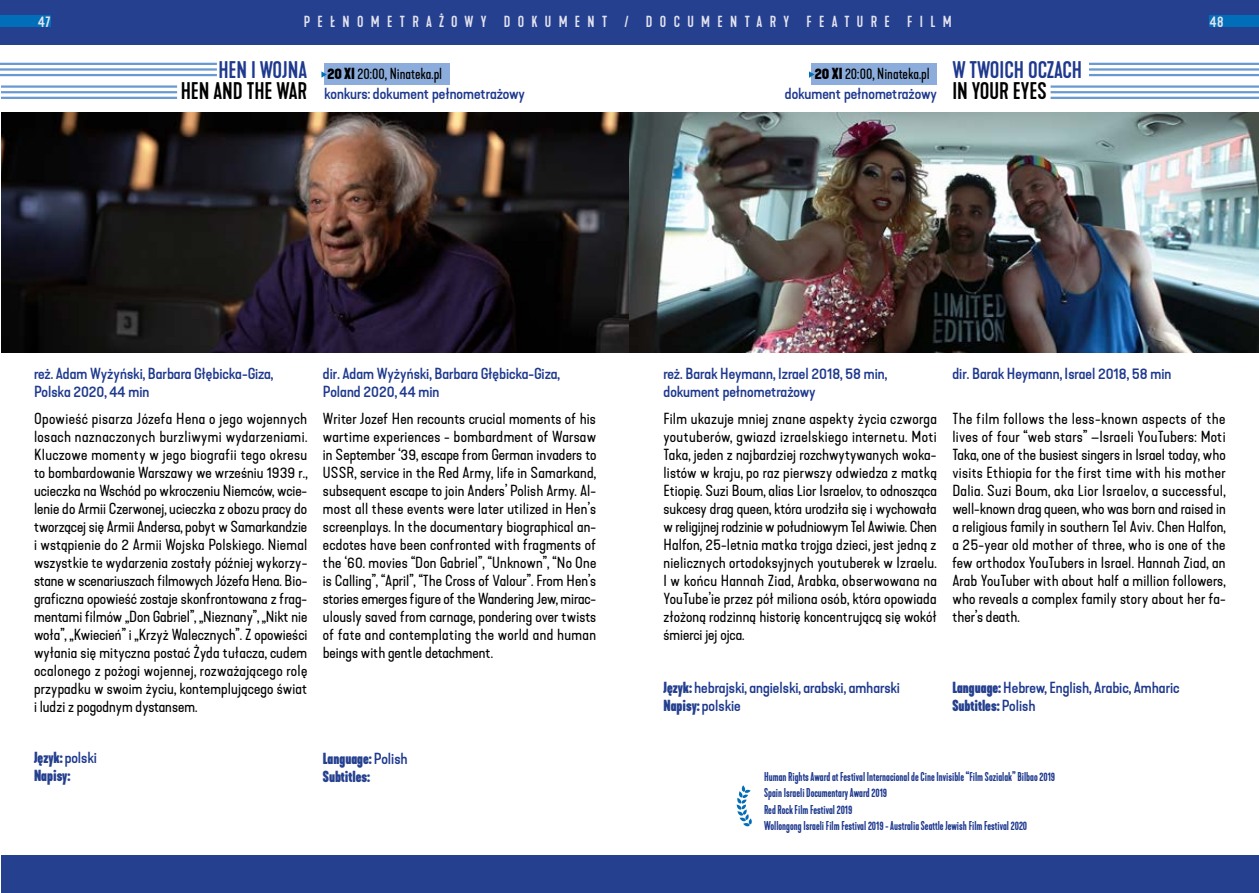
<style>
.page{position:relative;width:1259px;height:893px;background:#fff}
.page>*{position:absolute;margin:0;border:0;box-sizing:border-box;transform-origin:0 0}
.t1{font:500 22.5px "Kapra Neue";color:#1e398e}
.t2{font:500 22.5px "Kapra Neue";color:#000}
.t3{font:expanded 15px/18px "Kapra Neue";letter-spacing:.01em;color:#000;text-align:justify}
.t4{font:500 expanded 15px/18px "Kapra Neue";color:#1e398e}
.t5{font:500 15px "Kapra Neue";letter-spacing:.49em;color:#e3e3ef}
.t6{font:700 condensed 15px/18px "Kapra Neue";color:#25408f}
.t7{font:15px "Kapra Neue";color:#000}
.t8{font:500 condensed 12px/16.2px "Kapra Neue";color:#1e398e}
.s1{font-weight:700}
.s2{font-stretch:normal;font-size:22.5px;color:#000}
.s3{font-weight:500;font-stretch:expanded;color:#1e398e}
.s4{font-weight:700;font-stretch:condensed;color:#25408f}
</style>
<div class="page">
<div style="left:1px;top:855px;width:1258px;height:38px;background:#25408f"></div>
<div style="left:0;top:0;width:1259px;height:44px;background:#25408f"></div>
<div style="left:0;top:16px;width:51px;height:11px;background:#006eb9"></div>
<div style="left:1210px;top:16px;width:49px;height:11px;background:#006eb9"></div>
<img style="left:1px;top:113px;width:1258px;height:240px">
<hr style="left:0;top:63px;width:217px;height:2px;background:#6999d1">
<hr style="left:0;top:68px;width:217px;height:3px;background:#6999d1">
<hr style="left:0;top:74px;width:217px;height:2px;background:#6999d1">
<hr style="left:1089px;top:63px;width:170px;height:2px;background:#6999d1">
<hr style="left:1089px;top:68px;width:170px;height:3px;background:#6999d1">
<hr style="left:1089px;top:74px;width:170px;height:2px;background:#6999d1">
<hr style="left:1px;top:85px;width:176px;height:3px;background:#6999d1">
<hr style="left:1px;top:91px;width:176px;height:2px;background:#6999d1">
<hr style="left:1px;top:97px;width:176px;height:2px;background:#6999d1">
<hr style="left:1050px;top:85px;width:209px;height:3px;background:#6999d1">
<hr style="left:1050px;top:91px;width:209px;height:2px;background:#6999d1">
<hr style="left:1050px;top:97px;width:209px;height:2px;background:#6999d1">
<div style="left:324px;top:64px;width:125px;height:21px;background:#8caddb"></div>
<div style="left:811px;top:64px;width:126px;height:21px;background:#8caddb"></div>
<svg style="left:321px;top:71px;width:6px;height:7px"></svg>
<svg style="left:809px;top:71px;width:5px;height:7px"></svg>
<svg style="left:736px;top:785px;width:16px;height:41px"></svg>
<p class="t5" style="left:38px;top:13px;width:14px">47</p>
<p class="t5" style="left:304px;top:13px;width:649px">PEŁNOMETRAŻOWY DOKUMENT / DOCUMENTARY FEATURE FILM</p>
<p class="t5" style="left:1210px;top:13px;width:15px">48</p>
<h1 class="t1" style="left:218px;top:57px;width:90px">HEN I WOJNA</h1>
<h1 class="t2" style="left:181px;top:78px;width:128px">HEN AND THE WAR</h1>
<h1 class="t1" style="left:952px;top:57px;width:131px">W TWOICH OCZACH</h1>
<p class="t7" style="left:327px;top:65px;width:116px"><span class="s1">20 XI</span> 20:00, Ninateka.pl</p>
<p class="t7" style="left:815px;top:65px;width:116px"><span class="s1">20 XI</span> 20:00, Ninateka.pl</p>
<p class="t4" style="left:324px;top:85px;width:202px">konkurs: dokument pełnometrażowy</p>
<p class="t4" style="left:785px;top:85px;width:263px">dokument pełnometrażowy <span class="s2">IN YOUR EYES</span></p>
<p class="t4" style="left:34px;top:365px;width:241px">reż. Adam Wyżyński, Barbara Głębicka-Giza,<br>Polska 2020, 44 min</p>
<p class="t3" style="left:34px;top:410px;width:275px">Opowieść pisarza Józefa Hena o jego wojennych losach naznaczonych burzliwymi wydarzeniami.<br>Kluczowe momenty w jego biografii tego okresu to bombardowanie Warszawy we wrześniu 1939 r., ucieczka na Wschód po wkroczeniu Niemców, wcie&shy;lenie do Armii Czerwonej, ucieczka z obozu pracy do tworzącej się Armii Andersa, pobyt w Samarkandzie i wstąpienie do 2 Armii Wojska Polskiego. Niemal wszystkie te wydarzenia zostały później wykorzy&shy;stane w scenariuszach filmowych Józefa Hena. Bio&shy;graficzna opowieść zostaje skonfrontowana z frag&shy;mentami filmów „Don Gabriel”, „Nieznany”, „Nikt nie woła”, „Kwiecień” i „Krzyż Walecznych”. Z opowieści wyłania się mityczna postać Żyda tułacza, cudem ocalonego z pożogi wojennej, rozważającego rolę przypadku w swoim życiu, kontemplującego świat i ludzi z pogodnym dystansem.</p>
<p class="t6" style="left:34px;top:749px;width:64px">Język: <span class="s3">polski<br></span>Napisy:</p>
<p class="t4" style="left:323px;top:365px;width:238px">dir. Adam Wyżyński, Barbara Głębicka-Giza,<br>Poland 2020, 44 min</p>
<p class="t3" style="left:323px;top:410px;width:275px">Writer Jozef Hen recounts crucial moments of his wartime experiences - bombardment of Warsaw in September ‘39, escape from German invaders to USSR, service in the Red Army, life in Samarkand, subsequent escape to join Anders’ Polish Army. Al&shy;most all these events were later utilized in Hen’s screenplays. In the documentary biographical an&shy;ecdotes have been confronted with fragments of the ‘60. movies “Don Gabriel”, “Unknown”, “No One is Calling”, “April”, “The Cross of Valour”. From Hen’s stories emerges figure of the Wandering Jew, mirac&shy;ulously saved from carnage, pondering over twists of fate and contemplating the world and human beings with gentle detachment.</p>
<p class="t6" style="left:323px;top:750px;width:86px">Language: <span class="s3">Polish<br></span>Subtitles:</p>
<p class="t4" style="left:663px;top:365px;width:225px">reż. Barak Heymann, Izrael 2018, 58 min, dokument pełnometrażowy</p>
<p class="t3" style="left:663px;top:410px;width:275px">Film ukazuje mniej znane aspekty życia czworga youtuberów, gwiazd izraelskiego internetu. Moti Taka, jeden z najbardziej rozchwytywanych woka&shy;listów w kraju, po raz pierwszy odwiedza z matką Etiopię. Suzi Boum, alias Lior Israelov, to odnosząca sukcesy drag queen, która urodziła się i wychowała w religijnej rodzinie w południowym Tel Awiwie. Chen Halfon, 25-letnia matka trojga dzieci, jest jedną z nielicznych ortodoksyjnych youtuberek w Izraelu.<br>I w końcu Hannah Ziad, Arabka, obserwowana na YouTube’ie przez pół miliona osób, która opowiada złożoną rodzinną historię koncentrującą się wokół śmierci jej ojca.</p>
<p class="t4" style="left:663px;top:679px;width:238px"><span class="s4">Język:</span> hebrajski, angielski, arabski, amharski<br><span class="s4">Napisy:</span> polskie</p>
<p class="t4" style="left:952px;top:365px;width:220px">dir. Barak Heymann, Israel 2018, 58 min</p>
<p class="t3" style="left:952px;top:410px;width:275px">The film follows the less-known aspects of the lives of four “web stars” –Israeli YouTubers: Moti Taka, one of the busiest singers in Israel today, who visits Ethiopia for the first time with his mother Dalia. Suzi Boum, aka Lior Israelov, a successful, well-known drag queen, who was born and raised in a religious family in southern Tel Aviv. Chen Halfon, a 25-year old mother of three, who is one of the few orthodox YouTubers in Israel. Hannah Ziad, an Arab YouTuber with about half a million followers, who reveals a complex family story about her fa&shy;ther’s death.</p>
<p class="t4" style="left:952px;top:679px;width:229px"><span class="s4">Language:</span> Hebrew, English, Arabic, Amharic<br><span class="s4">Subtitles:</span> Polish</p>
<p class="t8" style="left:764px;top:769px;width:293px">Human Rights Award at Festival Internacional de Cine Invisible “Film Sozialak” Bilbao 2019<br>Spain Israeli Documentary Award 2019<br>Red Rock Film Festival 2019<br>Wollongong Israeli Film Festival 2019 - Australia Seattle Jewish Film Festival 2020</p>
</div>
